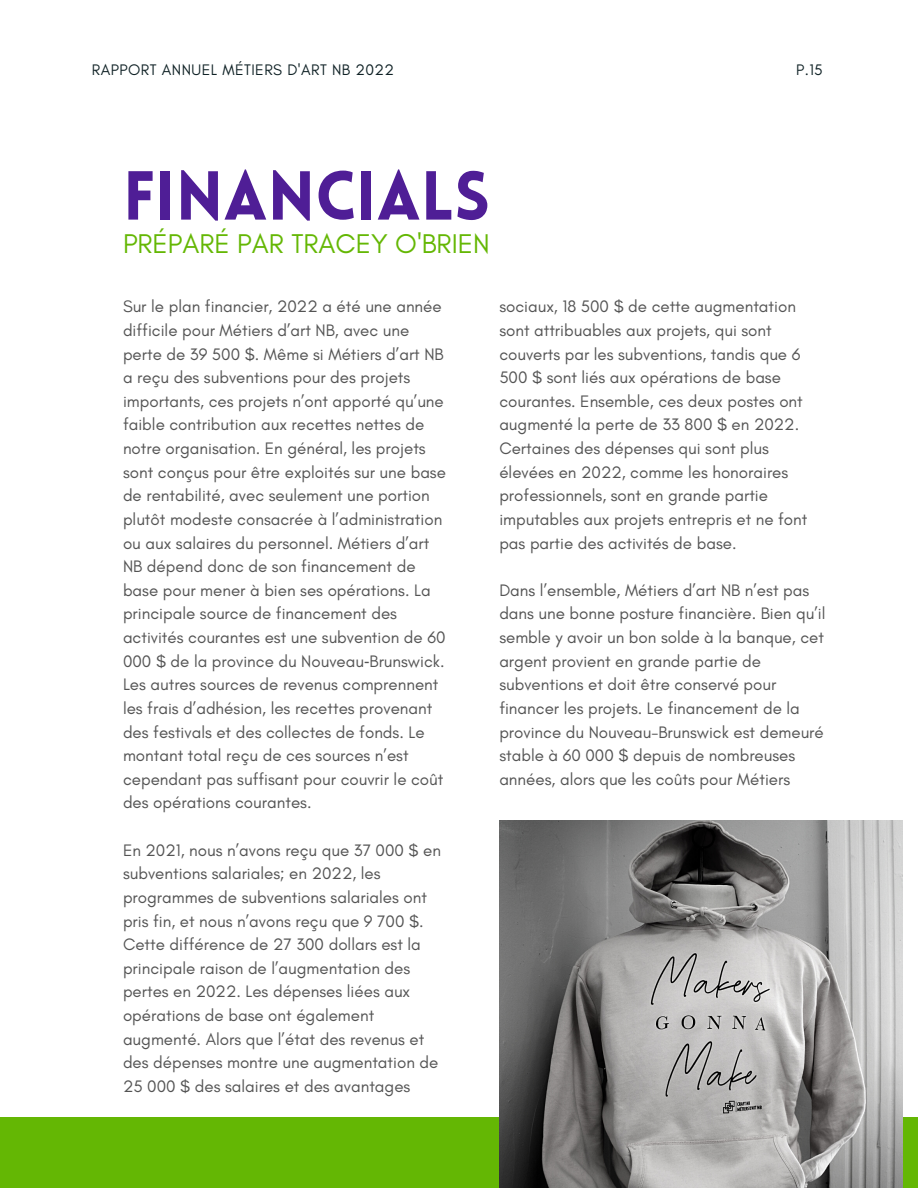
<style>
.page{position:relative;width:918px;height:1188px;background:#fff}
.page>*{position:absolute;margin:0;border:0;box-sizing:border-box;transform-origin:0 0}
.t1{font:900 67.8px "Lovelo";color:#4f1e96}
.t2{font:27.6px "Glacial Indifference";color:#64b704}
.t3{font:16.95px/23.7px "Glacial Indifference";color:#545454}
.t4{font:15.6px "Glacial Indifference";letter-spacing:.03em;color:#102226}
.s1{font-family:"Noto Sans"}
</style>
<div class="page">
<div style="left:0;top:1117px;width:918px;height:71px;background:#64b704"></div>
<img style="left:499px;top:821px;width:403px;height:367px">
<p class="t4" style="left:92px;top:61px;width:304px">RAPPORT ANNUEL MÉTIERS D'ART NB 2022</p>
<p class="t4" style="left:796px;top:61px;width:28px">P.15</p>
<p class="t1" style="left:123px;top:169px;width:369px">FINANCIALS</p>
<p class="t2" style="left:123px;top:227px;width:368px">PRÉPARÉ PAR TRACEY O'BRIEN</p>
<p class="t3" style="left:123px;top:295px;width:325px">Sur le plan financier, 2022 a été une année difficile pour Métiers d’art NB, avec une perte de 39 500 $. Même si Métiers d’art NB a reçu des subventions pour des projets importants, ces projets n’ont apporté qu’une faible contribution aux recettes nettes de notre organisation. En général, les projets sont conçus pour être exploités sur une base de rentabilité, avec seulement une portion plutôt modeste consacrée à l’administration ou aux salaires du personnel. Métiers d’art NB dépend donc de son financement de base pour mener à bien ses opérations. La principale source de financement des activités courantes est une subvention de 60<br>000 $ de la province du Nouveau<span class="s1">‑</span>Brunswick.<br>Les autres sources de revenus comprennent les frais d’adhésion, les recettes provenant des festivals et des collectes de fonds. Le montant total reçu de ces sources n’est cependant pas suffisant pour couvrir le coût des opérations courantes.</p>
<p class="t3" style="left:123px;top:838px;width:320px">En 2021, nous n’avons reçu que 37 000 $ en subventions salariales; en 2022, les programmes de subventions salariales ont pris fin, et nous n’avons reçu que 9 700 $.<br>Cette différence de 27 300 dollars est la principale raison de l’augmentation des pertes en 2022. Les dépenses liées aux opérations de base ont également augmenté. Alors que l’état des revenus et des dépenses montre une augmentation de 25 000 $ des salaires et des avantages</p>
<p class="t3" style="left:499px;top:295px;width:310px">sociaux, 18 500 $ de cette augmentation sont attribuables aux projets, qui sont couverts par les subventions, tandis que 6<br>500 $ sont liés aux opérations de base courantes. Ensemble, ces deux postes ont augmenté la perte de 33 800 $ en 2022.<br>Certaines des dépenses qui sont plus élevées en 2022, comme les honoraires professionnels, sont en grande partie imputables aux projets entrepris et ne font pas partie des activités de base.</p>
<p class="t3" style="left:499px;top:578px;width:328px">Dans l’ensemble, Métiers d’art NB n’est pas dans une bonne posture financière. Bien qu’il semble y avoir un bon solde à la banque, cet argent provient en grande partie de subventions et doit être conservé pour financer les projets. Le financement de la province du Nouveau-Brunswick est demeuré stable à 60 000 $ depuis de nombreuses années, alors que les coûts pour Métiers</p>
</div>
